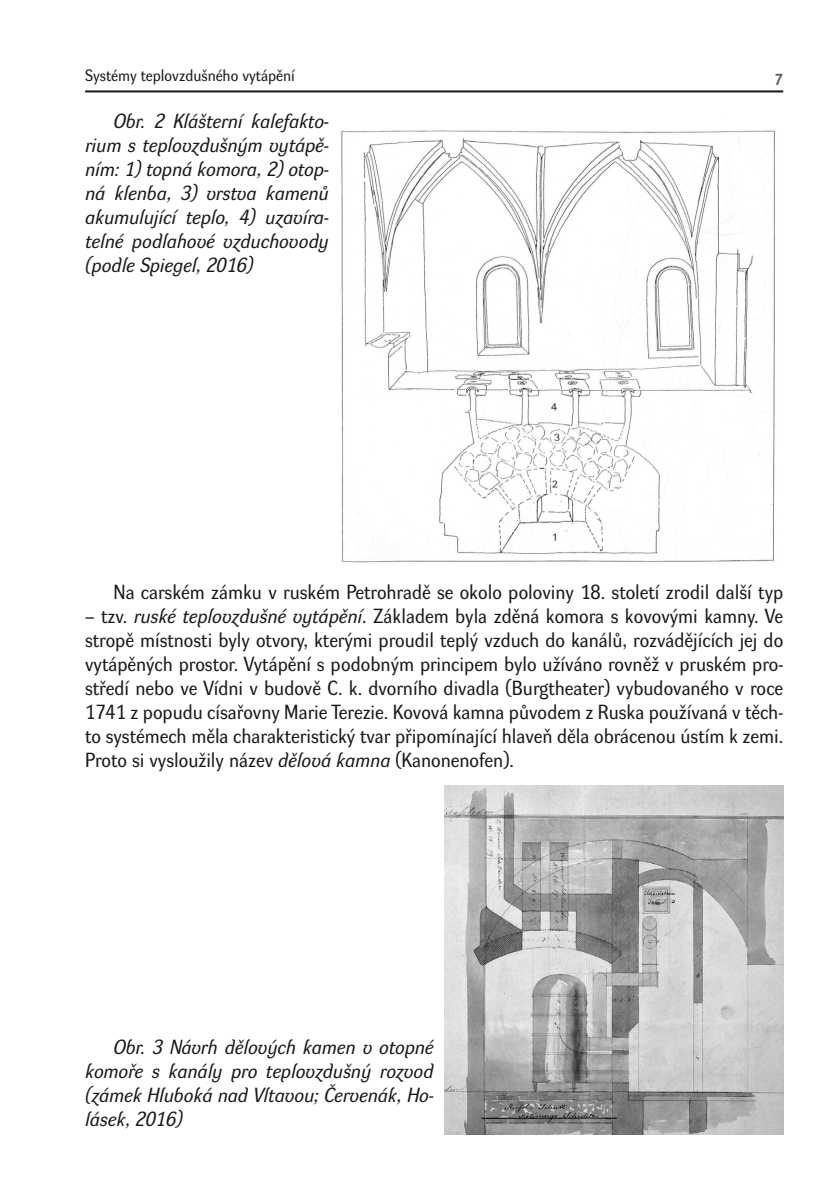
<style>
.page{position:relative;width:840px;height:1191px;background:#fff}
.page>*{position:absolute;margin:0;border:0;box-sizing:border-box;transform-origin:0 0}
.t1{font:20px/24px "Dyna Grotesk R";color:#1a171c;text-align:justify}
.t2{font:italic 20px/24px "Dyna Grotesk R";color:#1a171c;text-align:justify}
.t3{font:16px "Dyna Grotesk R";color:#1a171c}
.t4{font:700 16px "Meta Pro";color:#715c54}
.s1{font-style:italic}
</style>
<div class="page">
<hr style="left:85px;top:90px;width:697px;height:2px;background:#1a171c">
<img style="left:341px;top:130px;width:434px;height:433px">
<div style="left:721px;top:312px;width:9px;height:17px;background:#fff"></div>
<div style="left:669px;top:310px;width:10px;height:17px;background:#fff"></div>
<div style="left:498px;top:309px;width:9px;height:17px;background:#fff"></div>
<div style="left:399px;top:271px;width:10px;height:18px;background:#fff"></div>
<div style="left:372px;top:350px;width:9px;height:18px;background:#fff"></div>
<div style="left:522px;top:186px;width:10px;height:17px;background:#fff"></div>
<div style="left:544px;top:188px;width:10px;height:17px;background:#fff"></div>
<img style="left:444px;top:785px;width:338px;height:349px">
<p class="t3" style="left:85px;top:66px;width:211px">Systémy teplovzdušného vytápění</p>
<p class="t4" style="left:774px;top:66px;width:9px">7</p>
<p class="t2" style="left:85px;top:110px;width:245px;text-indent:28px">Obr. 2 Klášterní kalefakto&shy;rium s teplovzdušným vytápě&shy;ním: 1) topná komora, 2) otop&shy;ná klenba, 3) vrstva kamenů akumulující teplo, 4) uzavíra&shy;telné podlahové vzduchovody (podle Spiegel, 2016)</p>
<p class="t1" style="left:113px;top:580px;width:670px">Na carském zámku v ruském Petrohradě se okolo poloviny 18. století zrodil další typ</p>
<p class="t1" style="left:85px;top:604px;width:699px">– tzv. <span class="s1">ruské teplovzdušné vytápění</span>. Základem byla zděná komora s kovovými kamny. Ve stropě místnosti byly otvory, kterými proudil teplý vzduch do kanálů, rozvádějících jej do vytápěných prostor. Vytápění s podobným principem bylo užíváno rovněž v pruském pro&shy;středí nebo ve Vídni v budově C. k. dvorního divadla (Burgtheater) vybudovaného v roce 1741 z popudu císařovny Marie Terezie. Kovová kamna původem z Ruska používaná v těch&shy;to systémech měla charakteristický tvar připomínající hlaveň děla obrácenou ústím k zemi.<br>Proto si vysloužily název <span class="s1">dělová kamna</span> (Kanonenofen).</p>
<p class="t2" style="left:85px;top:1035px;width:350px;text-indent:28px">Obr. 3 Návrh dělových kamen v otopné komoře s kanály pro teplovzdušný rozvod (zámek Hluboká nad Vltavou; Červenák, Ho&shy;lásek, 2016)</p>
</div>
